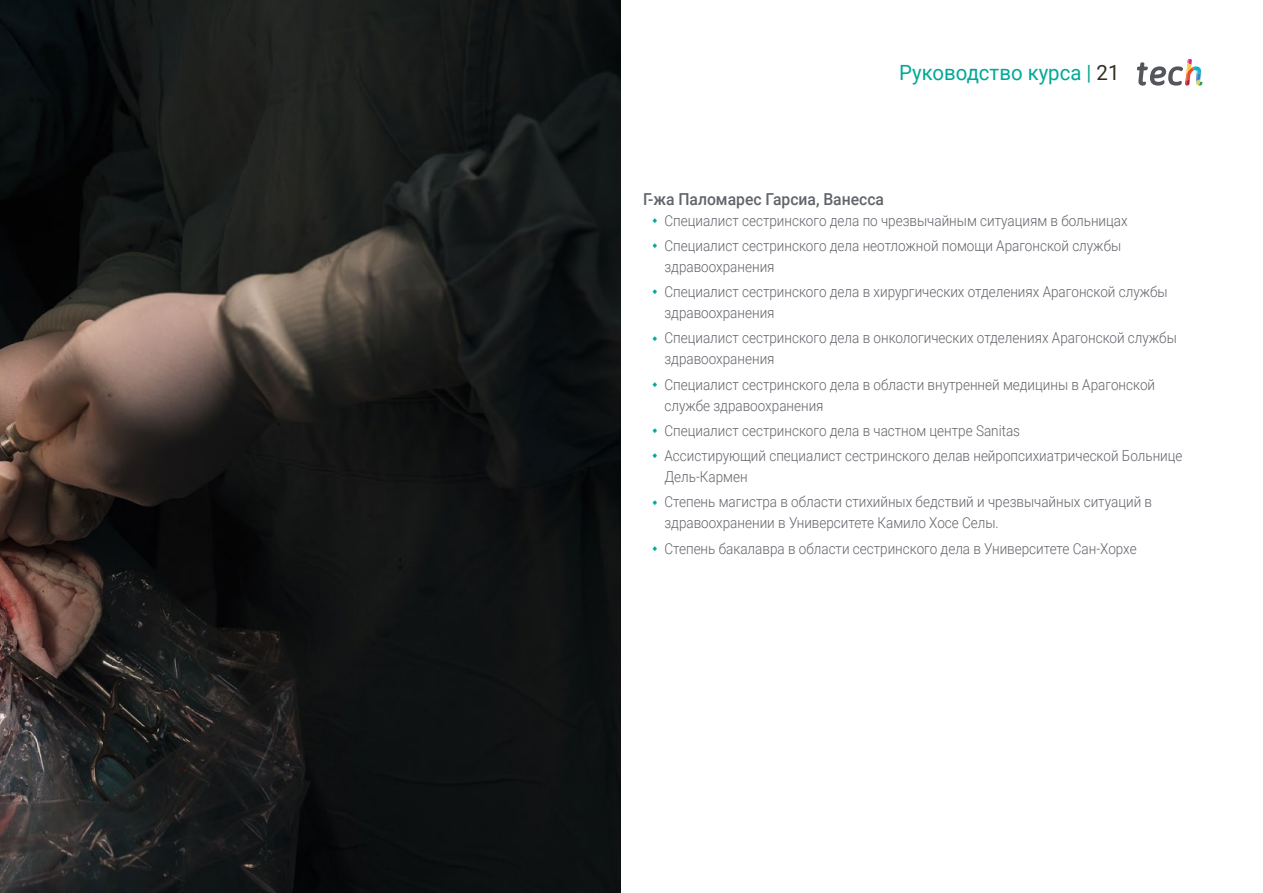
<style>
.page{position:relative;width:1263px;height:893px;background:#fff}
.page>*{position:absolute;margin:0;border:0;box-sizing:border-box;transform-origin:0 0}
.t1{font:21px "Roboto";color:#00a996}
.t2{font:500 16.5px "Roboto";color:#61646a;scale:.95 1}
.t3{font:300 15px/25.2px "Roboto";color:#61646a;scale:.9 1}
.s1{color:#312e20}
</style>
<div class="page">
<svg style="left:1137px;top:59px;width:65px;height:27px"></svg>
<img style="left:0;top:0;width:621px;height:893px">
<h1 class="t1" style="left:899px;top:57px;width:222px">Руководство курса | <span class="s1">21</span></h1>
<p class="t2" style="left:643px;top:187px;width:255px">Г-жа Паломарес Гарсиа, Ванесса</p>
<p class="t3" style="left:664px;top:207px;width:516px">Специалист сестринского дела по чрезвычайным ситуациям в больницах<br>Специалист сестринского дела неотложной помощи Арагонской службы</p>
<p class="t3" style="left:664px;top:253px;width:561px">здравоохранения<br>Специалист сестринского дела в хирургических отделениях Арагонской службы</p>
<p class="t3" style="left:664px;top:300px;width:571px">здравоохранения<br>Специалист сестринского дела в онкологических отделениях Арагонской службы</p>
<p class="t3" style="left:664px;top:346px;width:547px">здравоохранения<br>Специалист сестринского дела в области внутренней медицины в Арагонской</p>
<p class="t3" style="left:664px;top:392px;width:577px">службе здравоохранения<br>Специалист сестринского дела в частном центре Sanitas<br>Ассистирующий специалист сестринского делав нейропсихиатрической Больнице</p>
<p class="t3" style="left:664px;top:464px;width:543px">Дель-Кармен<br>Степень магистра в области стихийных бедствий и чрезвычайных ситуаций в</p>
<p class="t3" style="left:664px;top:510px;width:526px">здравоохранении в Университете Камило Хосе Селы.<br>Степень бакалавра в области сестринского дела в Университете Сан-Хорхе</p>
</div>
